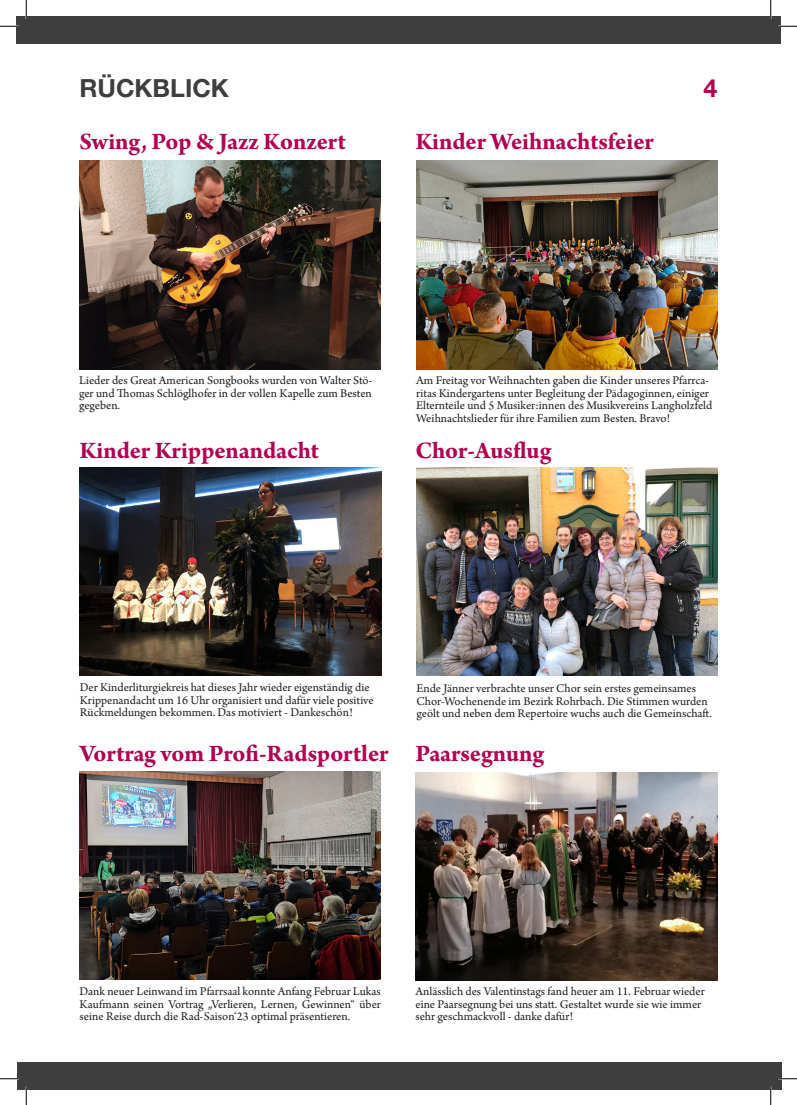
<style>
.page{position:relative;width:797px;height:1105px;background:#fff}
.page>*{position:absolute;margin:0;border:0;box-sizing:border-box;transform-origin:0 0}
.t1{font:700 25px "Arno Pro";letter-spacing:-.005em;color:#b00151}
.t2{font:700 25px "Helvetica Neue LT Pro";color:#3e3e3f}
.t3{font:700 25px "Helvetica Neue LT Pro";color:#b00151}
.t4{font:12.5px/12.5px "Arno Pro";color:#231f20}
</style>
<div class="page">
<div style="left:16px;top:16px;width:764px;height:27px;background:#3e3e3f"></div>
<div style="left:17px;top:1062px;width:764px;height:27px;background:#3e3e3f"></div>
<img style="left:79px;top:161px;width:302px;height:208px">
<img style="left:416px;top:161px;width:301px;height:208px">
<img style="left:80px;top:467px;width:301px;height:209px">
<img style="left:416px;top:467px;width:301px;height:209px">
<img style="left:80px;top:771px;width:301px;height:209px">
<img style="left:415px;top:772px;width:302px;height:209px">
<svg style="left:0;top:25px;width:19px;height:2px"></svg>
<svg style="left:778px;top:25px;width:19px;height:2px"></svg>
<svg style="left:0;top:1078px;width:19px;height:1px"></svg>
<svg style="left:778px;top:1078px;width:19px;height:1px"></svg>
<svg style="left:25px;top:0;width:2px;height:19px"></svg>
<svg style="left:25px;top:1086px;width:2px;height:19px"></svg>
<svg style="left:770px;top:0;width:1px;height:19px"></svg>
<svg style="left:770px;top:1086px;width:1px;height:19px"></svg>
<h1 class="t2" style="left:79px;top:73px;width:151px">RÜCKBLICK</h1>
<h1 class="t3" style="left:703px;top:73px;width:15px">4</h1>
<h1 class="t1" style="left:79px;top:127px;width:268px">Swing, Pop &amp; Jazz Konzert</h1>
<h1 class="t1" style="left:415px;top:127px;width:240px">Kinder Weihnachtsfeier</h1>
<p class="t4" style="left:79px;top:375px;width:295px;text-align:justify">Lieder des Great American Songbooks wurden von Walter Stö&shy;ger und Thomas Schlöglhofer in der vollen Kapelle zum Besten gegeben.</p>
<p class="t4" style="left:416px;top:375px;width:298px">Am Freitag vor Weihnachten gaben die Kinder unseres Pfarrca&shy;ritas Kindergartens unter Begleitung der Pädagoginnen, einiger Elternteile und 5 Musiker:innen des Musikvereins Langholzfeld Weihnachtslieder für ihre Familien zum Besten. Bravo!</p>
<h1 class="t1" style="left:80px;top:436px;width:241px">Kinder Krippenandacht</h1>
<h1 class="t1" style="left:415px;top:436px;width:137px">Chor-Ausflug</h1>
<p class="t4" style="left:80px;top:682px;width:295px">Der Kinderliturgiekreis hat dieses Jahr wieder eigenständig die<br>Krippenandacht um 16 Uhr organisiert und dafür viele positive<br>Rückmeldungen bekommen. Das motiviert - Dankeschön!</p>
<p class="t4" style="left:416px;top:683px;width:297px">Ende Jänner verbrachte unser Chor sein erstes gemeinsames<br>Chor-Wochenende im Bezirk Rohrbach. Die Stimmen wurden geölt und neben dem Repertoire wuchs auch die Gemeinschaft.</p>
<h1 class="t1" style="left:79px;top:739px;width:466px">Vortrag vom Profi-Radsportler Paarsegnung</h1>
<p class="t4" style="left:80px;top:986px;width:303px;text-align:justify">Dank neuer Leinwand im Pfarrsaal konnte Anfang Februar Lukas Kaufmann seinen Vortrag „Verlieren, Lernen, Gewinnen“ über seine Reise durch die Rad-Saison‘23 optimal präsentieren.</p>
<p class="t4" style="left:415px;top:986px;width:291px">Anlässlich des Valentinstags fand heuer am 11. Februar wieder eine Paarsegnung bei uns statt. Gestaltet wurde sie wie immer sehr geschmackvoll - danke dafür!</p>
</div>
